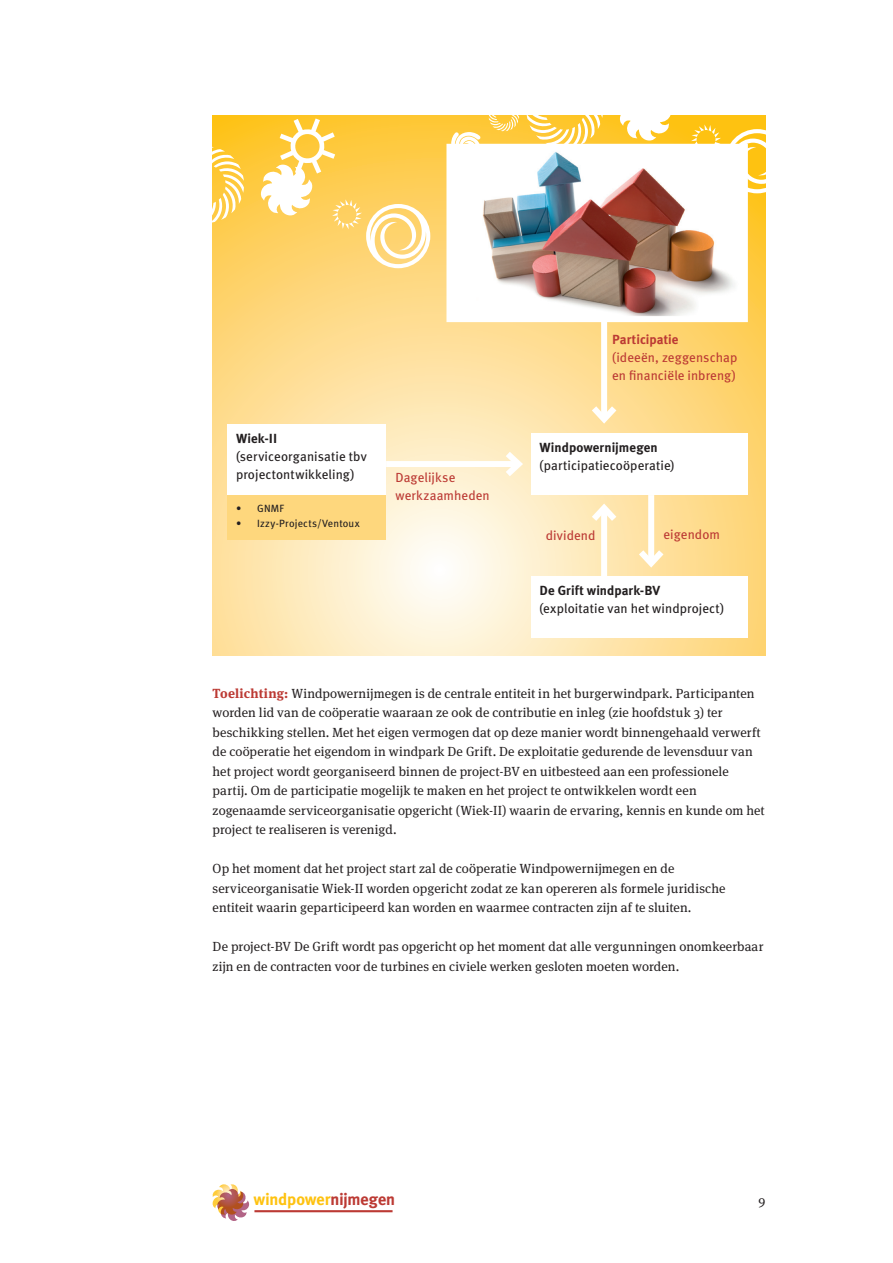
<style>
.page{position:relative;width:893px;height:1263px;background:#fff}
.page>*{position:absolute;margin:0;border:0;box-sizing:border-box;transform-origin:0 0}
.t1{font:700 16.65px "Meta";letter-spacing:-.005em;color:#fec210}
.PLAT{font:13.2px/19.5px "Meta Serif";letter-spacing:.01em;color:#231f20}
.PLAT-2{font:13.2px "Meta";letter-spacing:.01em;color:#231f20}
.PLAT-3{font:13.2px/18px "Meta";letter-spacing:.005em;color:#bc3a34}
.PLAT-4{font:700 13.2px "Meta Plus";letter-spacing:.005em;color:#231f20}
.PLAT-5{font:700 13.2px "Meta Plus";color:#bc3a34}
.PLAT-6{font:10.5px "Meta";letter-spacing:.02em;color:#231f20}
.s1{font-weight:700;color:#bc3a34}
.s2{color:#bc3a34}
</style>
<div class="page">
<hr style="left:254px;top:1210px;width:139px;height:2px;background:#bc3a34">
<svg style="left:212px;top:1184px;width:38px;height:37px"></svg>
<svg style="left:213px;top:116px;width:552px;height:540px;background:#fee2a1"></svg>
<div style="left:227px;top:424px;width:159px;height:71px;background:#fff"></div>
<div style="left:227px;top:495px;width:159px;height:45px;background:#fed77d"></div>
<div style="left:531px;top:433px;width:217px;height:62px;background:#fff"></div>
<div style="left:531px;top:576px;width:217px;height:62px;background:#fff"></div>
<div style="left:601px;top:313px;width:6px;height:106px;background:#fff"></div>
<svg style="left:586px;top:400px;width:37px;height:28px"></svg>
<div style="left:648px;top:495px;width:6px;height:68px;background:#fff"></div>
<svg style="left:633px;top:544px;width:37px;height:28px"></svg>
<div style="left:601px;top:508px;width:6px;height:68px;background:#fff"></div>
<svg style="left:586px;top:499px;width:37px;height:28px"></svg>
<div style="left:386px;top:461px;width:133px;height:6px;background:#fff"></div>
<svg style="left:499px;top:445px;width:28px;height:38px"></svg>
<svg style="left:212px;top:146px;width:32px;height:77px"></svg>
<svg style="left:526px;top:115px;width:77px;height:29px"></svg>
<svg style="left:260px;top:118px;width:170px;height:150px;background:#fed56e"></svg>
<svg style="left:619px;top:115px;width:147px;height:78px"></svg>
<svg style="left:451px;top:115px;width:68px;height:29px;background:#fed25e"></svg>
<div style="left:449px;top:147px;width:296px;height:172px;background:#fff"></div>
<img style="left:482px;top:152px;width:252px;height:163px">
<p class="PLAT-4" style="left:236px;top:431px;width:43px">Wiek-II</p>
<p class="PLAT-2" style="left:236px;top:449px;width:132px">(serviceorganisatie tbv</p>
<p class="PLAT-2" style="left:236px;top:467px;width:120px">projectontwikkeling)</p>
<p class="PLAT-6" style="left:236px;top:502px;width:50px">• GNMF</p>
<p class="PLAT-6" style="left:236px;top:517px;width:125px">• Izzy-Projects/Ventoux</p>
<p class="PLAT-3" style="left:395px;top:468px;width:61px">Dagelijkse</p>
<p class="PLAT-3" style="left:395px;top:486px;width:96px">werkzaamheden</p>
<p class="PLAT-5" style="left:612px;top:332px;width:68px">Participatie</p>
<p class="PLAT-3" style="left:612px;top:349px;width:127px">(ideeën, zeggenschap en financiële inbreng)</p>
<p class="PLAT-4" style="left:539px;top:440px;width:120px">Windpowernijmegen</p>
<p class="PLAT-2" style="left:539px;top:458px;width:137px">(participatiecoöperatie)</p>
<p class="PLAT-3" style="left:546px;top:527px;width:51px">dividend</p>
<p class="PLAT-3" style="left:663px;top:526px;width:58px">eigendom</p>
<p class="PLAT-4" style="left:539px;top:583px;width:122px">De Grift windpark-BV</p>
<p class="PLAT-2" style="left:539px;top:601px;width:186px">(exploitatie van het windproject)</p>
<p class="PLAT" style="left:213px;top:682px;width:554px"><span class="s1">Toelichting:</span> Windpowernijmegen is de centrale entiteit in het burgerwindpark. Participanten worden lid van de coöperatie waaraan ze ook de contributie en inleg (zie hoofdstuk 3) ter beschikking stellen. Met het eigen vermogen dat op deze manier wordt binnengehaald verwerft de coöperatie het eigendom in windpark De Grift. De exploitatie gedurende de levensduur van het project wordt georganiseerd binnen de project-BV en uitbesteed aan een professionele partij. Om de participatie mogelijk te maken en het project te ontwikkelen wordt een zogenaamde serviceorganisatie opgericht (Wiek-II) waarin de ervaring, kennis en kunde om het project te realiseren is verenigd.</p>
<p class="PLAT" style="left:213px;top:857px;width:514px">Op het moment dat het project start zal de coöperatie Windpowernijmegen en de serviceorganisatie Wiek-II worden opgericht zodat ze kan opereren als formele juridische entiteit waarin geparticipeerd kan worden en waarmee contracten zijn af te sluiten.</p>
<p class="PLAT" style="left:213px;top:935px;width:552px">De project-BV De Grift wordt pas opgericht op het moment dat alle vergunningen onomkeerbaar zijn en de contracten voor de turbines en civiele werken gesloten moeten worden.</p>
<p class="t1" style="left:254px;top:1190px;width:143px">windpower<span class="s2">nijmegen</span></p>
<p class="PLAT" style="left:758px;top:1189px;width:8px">9</p>
</div>
